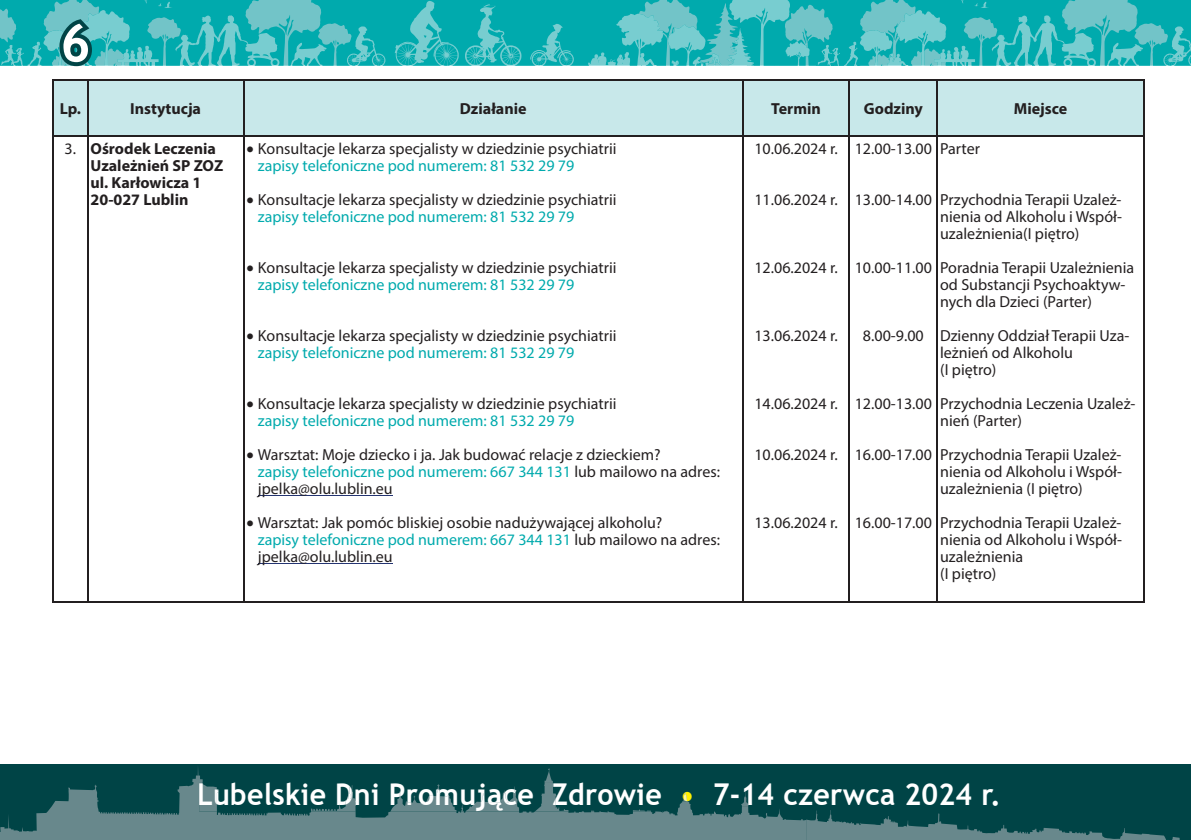
<style>
.page{position:relative;width:1191px;height:840px;background:#fff}
.page>*{position:absolute;margin:0;border:0;box-sizing:border-box;transform-origin:0 0}
.t1{font:700 52px "Trebuchet MS";color:#fff}
.t2{font:700 30px "Trebuchet MS";letter-spacing:.01em;color:#fff;scale:.95 1}
.t3{font:16px/17px "Myriad Pro";color:#231f20}
.t4{font:700 16px/17px "Myriad Pro";color:#231f20}
.s1{font-weight:400}
.s2{color:#00aaad}
.s3{color:#fff101}
</style>
<div class="page">
<div style="left:0;top:764px;width:1191px;height:75px;background:#004446"></div>
<svg style="left:0;top:768px;width:806px;height:71px"></svg>
<svg style="left:199px;top:782px;width:369px;height:29px"></svg>
<svg style="left:683px;top:791px;width:5px;height:10px"></svg>
<svg style="left:741px;top:791px;width:8px;height:14px"></svg>
<svg style="left:806px;top:810px;width:373px;height:29px"></svg>
<svg style="left:0;top:0;width:1191px;height:67px;background:#31b5b9"></svg>
<div style="left:54px;top:80px;width:1089px;height:56px;background:#c8e8ea"></div>
<hr style="left:53px;top:79px;width:35px;height:1px;background:#231f20">
<hr style="left:88px;top:79px;width:156px;height:1px;background:#231f20">
<hr style="left:244px;top:79px;width:499px;height:1px;background:#231f20">
<hr style="left:743px;top:79px;width:106px;height:1px;background:#231f20">
<hr style="left:849px;top:79px;width:88px;height:1px;background:#231f20">
<hr style="left:937px;top:79px;width:207px;height:1px;background:#231f20">
<hr style="left:1143px;top:80px;width:1px;height:56px;background:#231f20">
<hr style="left:1143px;top:137px;width:1px;height:464px;background:#231f20">
<hr style="left:53px;top:136px;width:35px;height:1px;background:#231f20">
<hr style="left:88px;top:136px;width:156px;height:1px;background:#231f20">
<hr style="left:244px;top:136px;width:499px;height:1px;background:#231f20">
<hr style="left:743px;top:136px;width:106px;height:1px;background:#231f20">
<hr style="left:849px;top:136px;width:88px;height:1px;background:#231f20">
<hr style="left:937px;top:136px;width:207px;height:1px;background:#231f20">
<hr style="left:53px;top:601px;width:35px;height:1px;background:#231f20">
<hr style="left:88px;top:601px;width:156px;height:1px;background:#231f20">
<hr style="left:244px;top:601px;width:499px;height:1px;background:#231f20">
<hr style="left:743px;top:601px;width:106px;height:1px;background:#231f20">
<hr style="left:849px;top:601px;width:88px;height:1px;background:#231f20">
<hr style="left:937px;top:601px;width:207px;height:1px;background:#231f20">
<hr style="left:53px;top:80px;width:1px;height:56px;background:#231f20">
<hr style="left:87px;top:80px;width:1px;height:56px;background:#231f20">
<hr style="left:243px;top:80px;width:1px;height:56px;background:#231f20">
<hr style="left:742px;top:80px;width:1px;height:56px;background:#231f20">
<hr style="left:849px;top:80px;width:1px;height:56px;background:#231f20">
<hr style="left:936px;top:80px;width:1px;height:56px;background:#231f20">
<hr style="left:53px;top:137px;width:1px;height:464px;background:#231f20">
<hr style="left:87px;top:137px;width:1px;height:464px;background:#231f20">
<hr style="left:243px;top:137px;width:1px;height:464px;background:#231f20">
<hr style="left:742px;top:137px;width:1px;height:464px;background:#231f20">
<hr style="left:849px;top:137px;width:1px;height:464px;background:#231f20">
<hr style="left:936px;top:137px;width:1px;height:464px;background:#231f20">
<hr style="left:258px;top:495px;width:135px;height:1px;background:#243471">
<hr style="left:258px;top:563px;width:135px;height:1px;background:#243471">
<img style="left:831px;top:42px;width:23px;height:24px">
<h1 class="t1" style="left:60px;top:11px;width:32px">6</h1>
<p class="t4" style="left:60px;top:100px;width:23px">Lp.</p>
<p class="t4" style="left:130px;top:100px;width:72px">Instytucja</p>
<p class="t4" style="left:460px;top:100px;width:68px">Działanie</p>
<p class="t4" style="left:771px;top:100px;width:51px">Termin</p>
<p class="t4" style="left:863px;top:100px;width:61px">Godziny</p>
<p class="t4" style="left:1013px;top:100px;width:55px">Miejsce</p>
<p class="t4" style="left:91px;top:139px;width:134px;text-indent:-26px"><span class="s1">3.</span> Ośrodek Leczenia<br>Uzależnień SP ZOZ ul. Karłowicza 1<br>20-027 Lublin</p>
<p class="t3" style="left:258px;top:140px;width:360px;text-indent:-11px">• Konsultacje lekarza specjalisty w dziedzinie psychiatrii <span class="s2">zapisy telefoniczne pod numerem: 81 532 29 79</span></p>
<p class="t3" style="left:940px;top:140px;width:41px">Parter</p>
<p class="t3" style="left:940px;top:191px;width:183px;text-align:justify">Przychodnia Terapii Uzależ&shy;nienia od Alkoholu i Współ&shy;uzależnienia(I piętro)</p>
<p class="t3" style="left:940px;top:259px;width:195px">Poradnia Terapii Uzależnienia od Substancji Psychoaktyw&shy;nych dla Dzieci (Parter)</p>
<p class="t3" style="left:940px;top:327px;width:191px">Dzienny Oddział Terapii Uza&shy;leżnień od Alkoholu<br>(I piętro)</p>
<p class="t3" style="left:940px;top:395px;width:197px">Przychodnia Leczenia Uzależ&shy;nień (Parter)</p>
<p class="t3" style="left:940px;top:446px;width:183px;text-align:justify">Przychodnia Terapii Uzależ&shy;nienia od Alkoholu i Współ&shy;uzależnienia (I piętro)</p>
<p class="t3" style="left:940px;top:514px;width:183px">Przychodnia Terapii Uzależ&shy;nienia od Alkoholu i Współ&shy;uzależnienia<br>(I piętro)</p>
<p class="t3" style="left:754px;top:140px;width:85px">10.06.2024 r.</p>
<p class="t3" style="left:854px;top:140px;width:79px">12.00-13.00</p>
<p class="t3" style="left:258px;top:191px;width:360px;text-indent:-11px">• Konsultacje lekarza specjalisty w dziedzinie psychiatrii <span class="s2">zapisy telefoniczne pod numerem: 81 532 29 79</span></p>
<p class="t3" style="left:258px;top:259px;width:360px;text-indent:-11px">• Konsultacje lekarza specjalisty w dziedzinie psychiatrii <span class="s2">zapisy telefoniczne pod numerem: 81 532 29 79</span></p>
<p class="t3" style="left:258px;top:327px;width:360px;text-indent:-11px">• Konsultacje lekarza specjalisty w dziedzinie psychiatrii <span class="s2">zapisy telefoniczne pod numerem: 81 532 29 79</span></p>
<p class="t3" style="left:258px;top:395px;width:360px;text-indent:-11px">• Konsultacje lekarza specjalisty w dziedzinie psychiatrii <span class="s2">zapisy telefoniczne pod numerem: 81 532 29 79</span></p>
<p class="t3" style="left:258px;top:446px;width:463px;text-indent:-11px">• Warsztat: Moje dziecko i ja. Jak budować relacje z dzieckiem?<br><span class="s2">zapisy telefoniczne pod numerem: 667 344 131</span> lub mailowo na adres: jpelka@olu.lublin.eu</p>
<p class="t3" style="left:258px;top:514px;width:463px;text-indent:-11px">• Warsztat: Jak pomóc bliskiej osobie nadużywającej alkoholu?<br><span class="s2">zapisy telefoniczne pod numerem: 667 344 131</span> lub mailowo na adres: jpelka@olu.lublin.eu</p>
<p class="t3" style="left:754px;top:191px;width:85px">11.06.2024 r.</p>
<p class="t3" style="left:854px;top:191px;width:79px">13.00-14.00</p>
<p class="t3" style="left:754px;top:259px;width:85px">12.06.2024 r.</p>
<p class="t3" style="left:854px;top:259px;width:79px">10.00-11.00</p>
<p class="t3" style="left:754px;top:327px;width:85px">13.06.2024 r.</p>
<p class="t3" style="left:863px;top:327px;width:62px">8.00-9.00</p>
<p class="t3" style="left:754px;top:395px;width:85px">14.06.2024 r.</p>
<p class="t3" style="left:854px;top:395px;width:79px">12.00-13.00</p>
<p class="t3" style="left:754px;top:446px;width:85px">10.06.2024 r.</p>
<p class="t3" style="left:854px;top:446px;width:79px">16.00-17.00</p>
<p class="t3" style="left:754px;top:514px;width:85px">13.06.2024 r.</p>
<p class="t3" style="left:854px;top:514px;width:79px">16.00-17.00</p>
<h2 class="t2" style="left:197px;top:775px;width:847px">Lubelskie Dni Promujące Zdrowie <span class="s3">•</span> 7-14 czerwca 2024 r.</h2>
</div>
